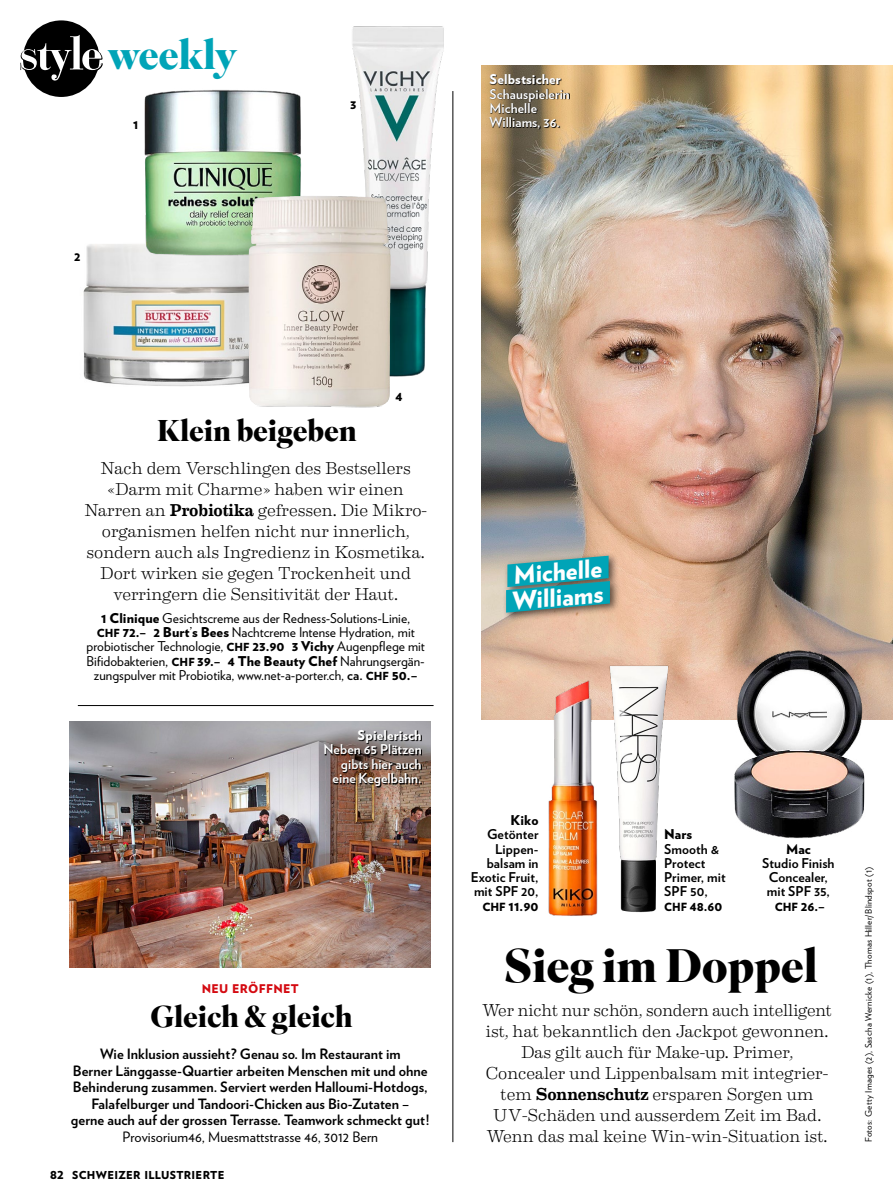
<style>
.page{position:relative;width:893px;height:1200px;background:#fff}
.page>*{position:absolute;margin:0;border:0;box-sizing:border-box;transform-origin:0 0}
._200_TitSup_32_x04_S{font:700 46.8px "Superior Title";letter-spacing:-.01em;color:#000}
.t1{font:700 41.25px "Superior Title";letter-spacing:-.01em;color:#00a4b7}
._200_TitSup_32_x04_S-2{font:700 30px "Superior Title";letter-spacing:-.01em;color:#000}
._200_TitSup_20_x04_S{font:700 30px "Superior Title";letter-spacing:-.01em;color:#000}
._101_Fähnli_16_5pt_t{font:900 24.75px "Verlag";color:#fff}
._910_Box_Txt_Eames_1{font:300 17.25px/21px "Eames Century Modern";letter-spacing:-.005em;color:#000;text-align:center}
._903_Box_Txt_VBold_B{font:700 14.25px/16.5px "Verlag";letter-spacing:.005em;color:#000;text-align:center}
._903_Box_Txt_VBold_B-2{font:14.25px "Verlag";letter-spacing:.005em;color:#000}
._910_Box_Txt_Eames_1-2{font:13.5px/14.2px "Verlag";color:#000;text-align:center}
._850___Legi_9_VBold{font:700 13.5px/14.2px "Verlag";letter-spacing:.005em;color:#000;text-align:right}
._850___Legi_9_VBold-2{font:700 13.5px/14.2px "Verlag";letter-spacing:.005em;color:#fff}
._850___Legi_9_VBold-3{font:900 13.5px "Verlag";letter-spacing:.005em;color:#000}
._850___Legi_9_VBold-4{font:900 12.9px "Verlag";color:#000}
._100_Vorzeile_8pt_ro{font:900 12px "Verlag";letter-spacing:.03em;color:#d40a11}
.t2{font:900 10.95px "Verlag";letter-spacing:.025em;color:#000}
._400_Fotobyline_x12{font:9px "Verlag";letter-spacing:.025em;color:#000}
.s1{font-weight:900}
.s2{font-weight:500}
.s3{font-size:14.25px}
.s4{font-weight:900;font-size:11.1px}
.s5{font-weight:700}
.s6{font-size:11.25px}
</style>
<div class="page">
<img style="left:481px;top:66px;width:412px;height:653px">
<hr style="left:453px;top:91px;width:1px;height:1050px;background:#000">
<hr style="left:78px;top:705px;width:356px;height:1px;background:#000">
<img style="left:70px;top:721px;width:360px;height:246px">
<img style="left:83px;top:244px;width:165px;height:142px">
<img style="left:352px;top:26px;width:102px;height:364px">
<img style="left:124px;top:90px;width:178px;height:174px">
<img style="left:248px;top:196px;width:143px;height:212px">
<img style="left:724px;top:646px;width:143px;height:193px">
<img style="left:603px;top:639px;width:74px;height:274px">
<img style="left:538px;top:672px;width:64px;height:244px">
<div style="left:23px;top:20px;width:76px;height:77px;background:#000;border-radius:50%"></div>
<svg style="left:20px;top:35px;width:82px;height:46px"></svg>
<svg style="left:490px;top:74px;width:80px;height:56px;background:#796647"></svg>
<svg style="left:484px;top:542px;width:148px;height:83px;background:#7daca7"></svg>
<img style="left:325px;top:730px;width:97px;height:57px">
<p class="t1" style="left:107px;top:29px;width:132px">weekly</p>
<p class="_850___Legi_9_VBold-4" style="left:133px;top:113px;width:7px">1</p>
<p class="_850___Legi_9_VBold-4" style="left:74px;top:246px;width:8px">2</p>
<p class="_850___Legi_9_VBold-4" style="left:350px;top:94px;width:8px">3</p>
<p class="_850___Legi_9_VBold-2" style="left:490px;top:72px;width:82px"><span class="s1">Selbstsicher<br></span>Schauspielerin<br>Michelle</p>
<p class="_850___Legi_9_VBold-2" style="left:490px;top:114px;width:72px">Williams, 36.</p>
<p class="_850___Legi_9_VBold-3" style="left:396px;top:385px;width:8px">4</p>
<p class="_200_TitSup_32_x04_S-2" style="left:157px;top:412px;width:201px">Klein beigeben</p>
<p class="_910_Box_Txt_Eames_1" style="left:84px;top:456px;width:344px">Nach dem Verschlingen des Bestsellers «Darm mit Charme» haben wir einen Narren an <span class="s2">Probiotika</span> gefressen. Die Mikro&shy;organismen helfen nicht nur innerlich, sondern auch als Ingredienz in Kosmetika.<br>Dort wirken sie gegen Trockenheit und verringern die Sensitivität der Haut.</p>
<p class="_910_Box_Txt_Eames_1-2" style="left:101px;top:610px;width:311px"><span class="s1">1 Clinique</span> Gesichtscreme aus der Redness-Solutions-Linie<span class="s3">,</span></p>
<p class="_910_Box_Txt_Eames_1-2" style="left:86px;top:624px;width:340px"><span class="s4">CHF</span> <span class="s1">72.– 2 Burt</span>’<span class="s1">s Bees</span> Nachtcreme Intense Hydration<span class="s3">,</span> mit probiotischer Technologie, <span class="s4">CHF</span> <span class="s1">23.90 3 Vichy</span> Augenpflege mit Bifidobakterien<span class="s3">,</span> <span class="s4">CHF</span> <span class="s1">39.– 4 The Beauty Chef</span> Nahrungsergän&shy;zungspulver mit Probiotika, www.net-a-porter.ch, <span class="s5">ca.</span> <span class="s4">CHF</span> <span class="s1">50.–</span></p>
<p class="_850___Legi_9_VBold-2" style="left:323px;top:727px;width:100px;text-align:right"><span class="s1">Spielerisch<br></span>Neben 65 Plätzen gibts hier auch eine Kegelbahn.</p>
<p class="_100_Vorzeile_8pt_ro" style="left:202px;top:978px;width:99px">NEU ERÖFFNET</p>
<p class="_200_TitSup_20_x04_S" style="left:150px;top:997px;width:204px">Gleich &amp; gleich</p>
<p class="_903_Box_Txt_VBold_B" style="left:71px;top:1044px;width:360px">Wie Inklusion aussieht? Genau so. Im Restaurant im<br>Berner Länggasse-Quartier arbeiten Menschen mit und ohne Behinderung zusammen. Serviert werden Halloumi-Hotdogs, Falafelburger und Tandoori-Chicken aus Bio-Zutaten –<br>gerne auch auf der grossen Terrasse. Teamwork schmeckt gut!</p>
<p class="_903_Box_Txt_VBold_B-2" style="left:123px;top:1125px;width:257px">Provisorium46, Muesmattstrasse 46, 3012 Bern</p>
<p class="t2" style="left:50px;top:1165px;width:15px">82</p>
<p class="t2" style="left:72px;top:1165px;width:154px">SCHWEIZER ILLUSTRIERTE</p>
<p class="_101_Fähnli_16_5pt_t" style="left:511px;top:555px;width:90px;rotate:-5deg">Michelle</p>
<p class="_101_Fähnli_16_5pt_t" style="left:510px;top:580px;width:93px;rotate:-5deg">Williams</p>
<p class="_850___Legi_9_VBold" style="left:471px;top:812px;width:69px"><span class="s1">Kiko<br></span>Getönter<br>Lippen&shy;balsam in<br>Exotic Fruit, mit SPF 20,</p>
<p class="_850___Legi_9_VBold-3" style="left:482px;top:894px;width:58px"><span class="s6">CHF</span> 11.90</p>
<p class="_850___Legi_9_VBold" style="left:664px;top:826px;width:63px;text-align:left"><span class="s1">Nars<br></span>Smooth &amp;<br>Protect<br>Primer, mit<br>SPF 50,</p>
<p class="_850___Legi_9_VBold-3" style="left:664px;top:894px;width:60px"><span class="s6">CHF</span> 48.60</p>
<p class="_850___Legi_9_VBold" style="left:762px;top:840px;width:74px;text-align:center"><span class="s1">Mac<br></span>Studio Finish<br>Concealer, mit SPF 35,</p>
<p class="_850___Legi_9_VBold-3" style="left:775px;top:894px;width:52px"><span class="s6">CHF</span> 26.–</p>
<p class="_200_TitSup_32_x04_S" style="left:504px;top:936px;width:316px">Sieg im Doppel</p>
<p class="_910_Box_Txt_Eames_1" style="left:482px;top:998px;width:351px">Wer nicht nur schön, sondern auch intelligent ist, hat bekanntlich den Jackpot gewonnen.<br>Das gilt auch für Make-up. Primer, Concealer und Lippenbalsam mit integrier&shy;tem <span class="s2">Sonnenschutz</span> ersparen Sorgen um UV-Schäden und ausserdem Zeit im Bad.<br>Wenn das mal keine Win-win-Situation ist.</p>
<p class="_400_Fotobyline_x12" style="left:862px;top:1141px;width:277px;rotate:-90deg">Fotos: Getty Images (2), Sascha Wernicke (1), Thomas Hiller/Blindspot (1)</p>
</div>
